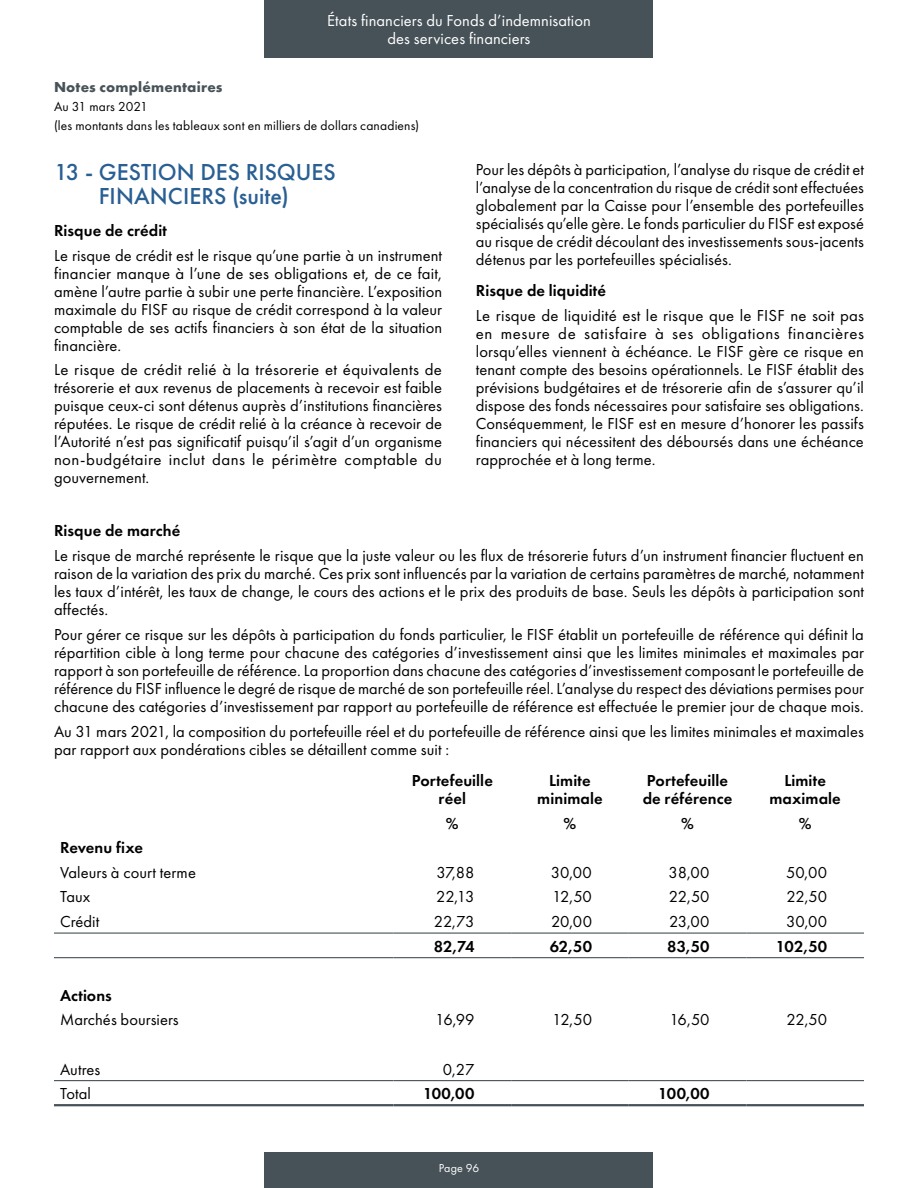
<style>
.page{position:relative;width:918px;height:1188px;background:#fff}
.page>*{position:absolute;margin:0;border:0;box-sizing:border-box;transform-origin:0 0}
.t1{font:500 24px/24px "Futura PT";color:#295f93;text-align:center}
.t2{font:16.5px/18px "Futura PT";letter-spacing:.005em;color:#000;text-align:justify}
.t3{font:600 16.5px/18px "Futura PT";letter-spacing:.005em;color:#000;text-align:center}
.t4{font:16.5px/18px "Futura PT";letter-spacing:.005em;color:#fff;text-align:center}
.t5{font:700 15px "Futura PT";letter-spacing:.015em;color:#475358}
.t6{font:13.5px "Futura PT";letter-spacing:.01em;color:#000}
.t7{font:12px "Futura PT";letter-spacing:.005em;color:#fff}
</style>
<div class="page">
<div style="left:265px;top:1152px;width:388px;height:36px;background:#475258"></div>
<hr style="left:54px;top:933px;width:340px;height:1px;background:#475258">
<hr style="left:394px;top:933px;width:117px;height:1px;background:#475258">
<hr style="left:511px;top:933px;width:118px;height:1px;background:#475258">
<hr style="left:629px;top:933px;width:117px;height:1px;background:#475258">
<hr style="left:746px;top:933px;width:118px;height:1px;background:#475258">
<hr style="left:54px;top:957px;width:340px;height:1px;background:#475258">
<hr style="left:394px;top:957px;width:117px;height:1px;background:#475258">
<hr style="left:511px;top:957px;width:118px;height:1px;background:#475258">
<hr style="left:629px;top:957px;width:117px;height:1px;background:#475258">
<hr style="left:746px;top:957px;width:118px;height:1px;background:#475258">
<hr style="left:54px;top:1080px;width:340px;height:1px;background:#475258">
<hr style="left:394px;top:1080px;width:117px;height:1px;background:#475258">
<hr style="left:511px;top:1080px;width:118px;height:1px;background:#475258">
<hr style="left:629px;top:1080px;width:117px;height:1px;background:#475258">
<hr style="left:746px;top:1080px;width:118px;height:1px;background:#475258">
<hr style="left:54px;top:1104px;width:340px;height:2px;background:#475258">
<hr style="left:394px;top:1104px;width:117px;height:2px;background:#475258">
<hr style="left:511px;top:1104px;width:118px;height:2px;background:#475258">
<hr style="left:629px;top:1104px;width:117px;height:2px;background:#475258">
<hr style="left:746px;top:1104px;width:118px;height:2px;background:#475258">
<div style="left:265px;top:0;width:388px;height:58px;background:#475258"></div>
<p class="t4" style="left:327px;top:12px;width:265px">États financiers du Fonds d’indemnisation des services financiers</p>
<h3 class="t5" style="left:54px;top:78px;width:170px">Notes complémentaires</h3>
<p class="t6" style="left:54px;top:99px;width:95px">Au 31 mars 2021</p>
<p class="t6" style="left:54px;top:117px;width:367px">(les montants dans les tableaux sont en milliers de dollars canadiens)</p>
<h4 class="t1" style="left:54px;top:160px;width:283px">13 - GESTION DES RISQUES<br>FINANCIERS (suite)</h4>
<h5 class="t3" style="left:54px;top:221px;width:115px">Risque de crédit</h5>
<p class="t2" style="left:54px;top:246px;width:390px">Le risque de crédit est le risque qu’une partie à un instrument financier manque à l’une de ses obligations et, de ce fait, amène l’autre partie à subir une perte financière. L’exposition maximale du FISF au risque de crédit correspond à la valeur comptable de ses actifs financiers à son état de la situation financière.</p>
<p class="t2" style="left:54px;top:361px;width:390px">Le risque de crédit relié à la trésorerie et équivalents de trésorerie et aux revenus de placements à recevoir est faible puisque ceux-ci sont détenus auprès d’institutions financières réputées. Le risque de crédit relié à la créance à recevoir de l’Autorité n’est pas significatif puisqu’il s’agit d’un organisme non-budgétaire inclut dans le périmètre comptable du gouvernement.</p>
<p class="t2" style="left:476px;top:160px;width:390px">Pour les dépôts à participation, l’analyse du risque de crédit et l’analyse de la concentration du risque de crédit sont effectuées globalement par la Caisse pour l’ensemble des portefeuilles spécialisés qu’elle gère. Le fonds particulier du FISF est exposé au risque de crédit découlant des investissements sous-jacents détenus par les portefeuilles spécialisés.</p>
<h5 class="t3" style="left:476px;top:281px;width:132px">Risque de liquidité</h5>
<p class="t2" style="left:476px;top:306px;width:390px">Le risque de liquidité est le risque que le FISF ne soit pas en mesure de satisfaire à ses obligations financières lorsqu’elles viennent à échéance. Le FISF gère ce risque en tenant compte des besoins opérationnels. Le FISF établit des prévisions budgétaires et de trésorerie afin de s’assurer qu’il dispose des fonds nécessaires pour satisfaire ses obligations.<br>Conséquemment, le FISF est en mesure d’honorer les passifs financiers qui nécessitent des déboursés dans une échéance rapprochée et à long terme.</p>
<h5 class="t3" style="left:54px;top:522px;width:128px">Risque de marché</h5>
<p class="t2" style="left:54px;top:547px;width:812px">Le risque de marché représente le risque que la juste valeur ou les flux de trésorerie futurs d’un instrument financier fluctuent en raison de la variation des prix du marché. Ces prix sont influencés par la variation de certains paramètres de marché, notamment les taux d’intérêt, les taux de change, le cours des actions et le prix des produits de base. Seuls les dépôts à participation sont affectés.</p>
<p class="t2" style="left:54px;top:625px;width:812px">Pour gérer ce risque sur les dépôts à participation du fonds particulier, le FISF établit un portefeuille de référence qui définit la répartition cible à long terme pour chacune des catégories d’investissement ainsi que les limites minimales et maximales par rapport à son portefeuille de référence. La proportion dans chacune des catégories d’investissement composant le portefeuille de référence du FISF influence le degré de risque de marché de son portefeuille réel. L’analyse du respect des déviations permises pour chacune des catégories d’investissement par rapport au portefeuille de référence est effectuée le premier jour de chaque mois.</p>
<p class="t2" style="left:54px;top:722px;width:812px">Au 31 mars 2021, la composition du portefeuille réel et du portefeuille de référence ainsi que les limites minimales et maximales par rapport aux pondérations cibles se détaillent comme suit :</p>
<p class="t3" style="left:412px;top:771px;width:83px">Portefeuille réel</p>
<p class="t3" style="left:446px;top:814px;width:14px">%</p>
<p class="t3" style="left:643px;top:771px;width:91px;text-align:left">Portefeuille de référence</p>
<p class="t3" style="left:681px;top:814px;width:14px">%</p>
<p class="t3" style="left:537px;top:771px;width:67px">Limite minimale</p>
<p class="t3" style="left:564px;top:814px;width:14px">%</p>
<p class="t3" style="left:769px;top:771px;width:73px">Limite maximale</p>
<p class="t3" style="left:799px;top:814px;width:14px">%</p>
<p class="t3" style="left:60px;top:839px;width:84px">Revenu fixe</p>
<p class="t2" style="left:60px;top:863px;width:137px">Valeurs à court terme</p>
<p class="t2" style="left:437px;top:863px;width:39px">37,88</p>
<p class="t2" style="left:551px;top:863px;width:43px">30,00</p>
<p class="t2" style="left:669px;top:863px;width:43px">38,00</p>
<p class="t2" style="left:786px;top:863px;width:43px">50,00</p>
<p class="t2" style="left:60px;top:888px;width:32px">Taux</p>
<p class="t2" style="left:436px;top:888px;width:40px">22,13</p>
<p class="t2" style="left:552px;top:888px;width:41px">12,50</p>
<p class="t2" style="left:669px;top:888px;width:42px">22,50</p>
<p class="t2" style="left:786px;top:888px;width:42px">22,50</p>
<p class="t2" style="left:60px;top:912px;width:41px">Crédit</p>
<p class="t2" style="left:434px;top:912px;width:42px">22,73</p>
<p class="t2" style="left:551px;top:912px;width:42px">20,00</p>
<p class="t2" style="left:669px;top:912px;width:42px">23,00</p>
<p class="t2" style="left:786px;top:912px;width:43px">30,00</p>
<p class="t3" style="left:434px;top:937px;width:42px">82,74</p>
<p class="t3" style="left:550px;top:937px;width:44px">62,50</p>
<p class="t3" style="left:667px;top:937px;width:44px">83,50</p>
<p class="t3" style="left:776px;top:937px;width:53px">102,50</p>
<p class="t3" style="left:60px;top:986px;width:53px">Actions</p>
<p class="t2" style="left:60px;top:1011px;width:120px">Marchés boursiers</p>
<p class="t2" style="left:435px;top:1011px;width:41px">16,99</p>
<p class="t2" style="left:552px;top:1011px;width:41px">12,50</p>
<p class="t2" style="left:669px;top:1011px;width:42px">16,50</p>
<p class="t2" style="left:786px;top:1011px;width:42px">22,50</p>
<p class="t2" style="left:60px;top:1060px;width:42px">Autres</p>
<p class="t2" style="left:443px;top:1060px;width:33px">0,27</p>
<p class="t2" style="left:60px;top:1085px;width:32px">Total</p>
<p class="t3" style="left:423px;top:1085px;width:53px">100,00</p>
<p class="t3" style="left:658px;top:1085px;width:53px">100,00</p>
<p class="t7" style="left:439px;top:1161px;width:42px">Page 96</p>
</div>
